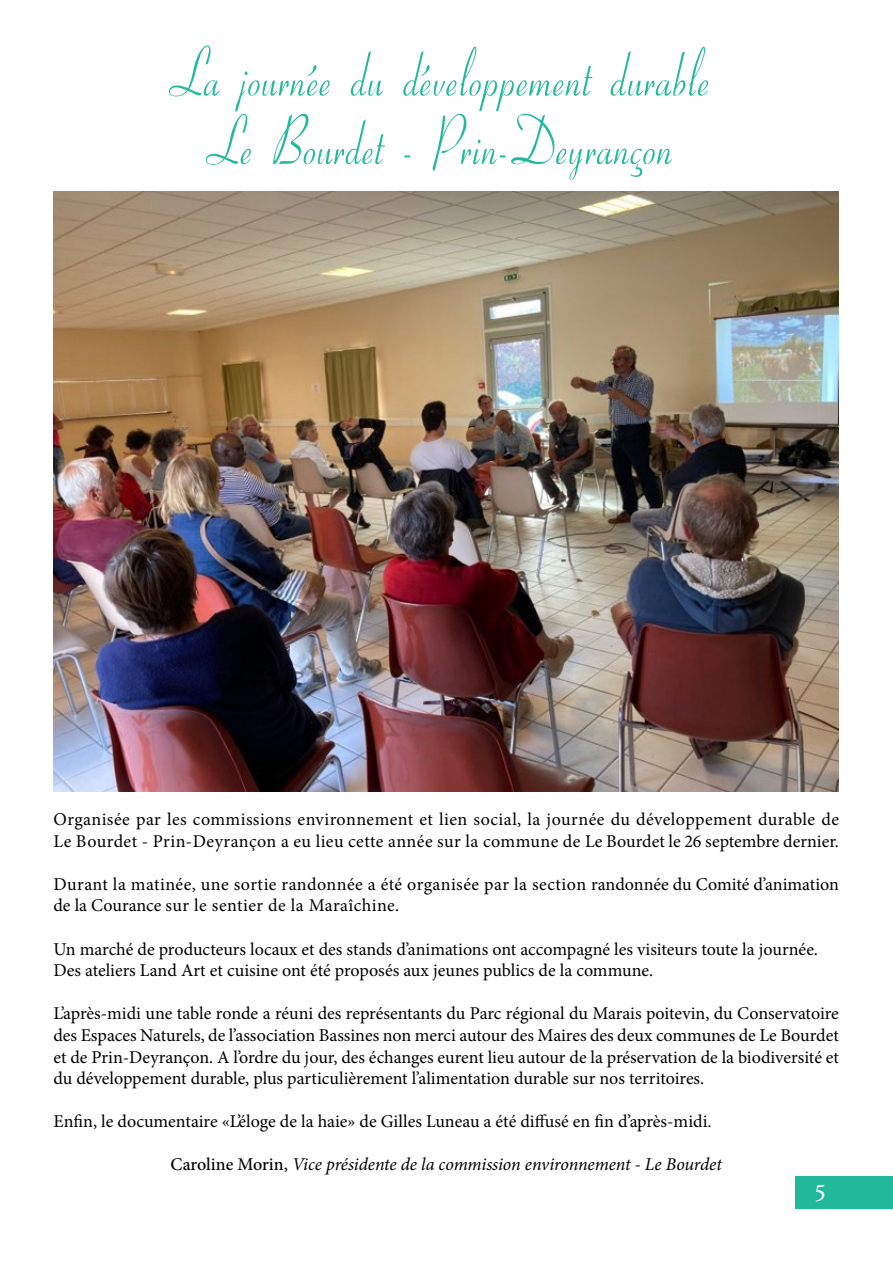
<style>
.page{position:relative;width:893px;height:1263px;background:#fff}
.page>*{position:absolute;margin:0;border:0;box-sizing:border-box;transform-origin:0 0}
.t1{font:71.25px/68.4px "Ohio Script";color:#22b99c;text-align:center;scale:.8 1}
.t2{font:27px "Minion Pro";color:#fff}
.t3{font:18px/21.6px "Minion Pro";color:#000}
.t4{font:18px/21.6px "Minion Pro";letter-spacing:.025em;color:#000}
.t5{font:18px/21.6px "Minion Pro";letter-spacing:.02em;color:#000}
.t6{font:italic 18px "Minion Pro";letter-spacing:-.01em;color:#000}
.s1{font-weight:500;font-style:normal}
</style>
<div class="page">
<div style="left:795px;top:1176px;width:97px;height:32px;background:#20b99c"></div>
<img style="left:53px;top:192px;width:786px;height:599px">
<h1 class="t1" style="left:177px;top:37px;width:675px">La journée du développement durable<br>Le Bourdet - Prin-Deyrançon</h1>
<p class="t4" style="left:53px;top:808px;width:787px">Organisée par les commissions environnement et lien social, la journée du développement durable de<br>Le Bourdet - Prin-Deyrançon a eu lieu cette année sur la commune de Le Bourdet le 26 septembre dernier.</p>
<p class="t5" style="left:53px;top:873px;width:787px">Durant la matinée, une sortie randonnée a été organisée par la section randonnée du Comité d’animation de la Courance sur le sentier de la Maraîchine.</p>
<p class="t3" style="left:53px;top:938px;width:766px">Un marché de producteurs locaux et des stands d’animations ont accompagné les visiteurs toute la journée.<br>Des ateliers Land Art et cuisine ont été proposés aux jeunes publics de la commune.</p>
<p class="t3" style="left:53px;top:1003px;width:787px;text-align:justify">L’après-midi une table ronde a réuni des représentants du Parc régional du Marais poitevin, du Conservatoire des Espaces Naturels, de l’association Bassines non merci autour des Maires des deux communes de Le Bourdet et de Prin-Deyrançon. A l’ordre du jour, des échanges eurent lieu autour de la préservation de la biodiversité et du développement durable, plus particulièrement l’alimentation durable sur nos territoires.</p>
<p class="t3" style="left:53px;top:1111px;width:659px">Enfin, le documentaire «L’éloge de la haie» de Gilles Luneau a été diffusé en fin d’après-midi.</p>
<p class="t6" style="left:171px;top:1152px;width:553px"><span class="s1">Caroline Morin,</span> Vice présidente de la commission environnement - Le Bourdet</p>
<h2 class="t2" style="left:814px;top:1170px;width:15px">5</h2>
</div>
